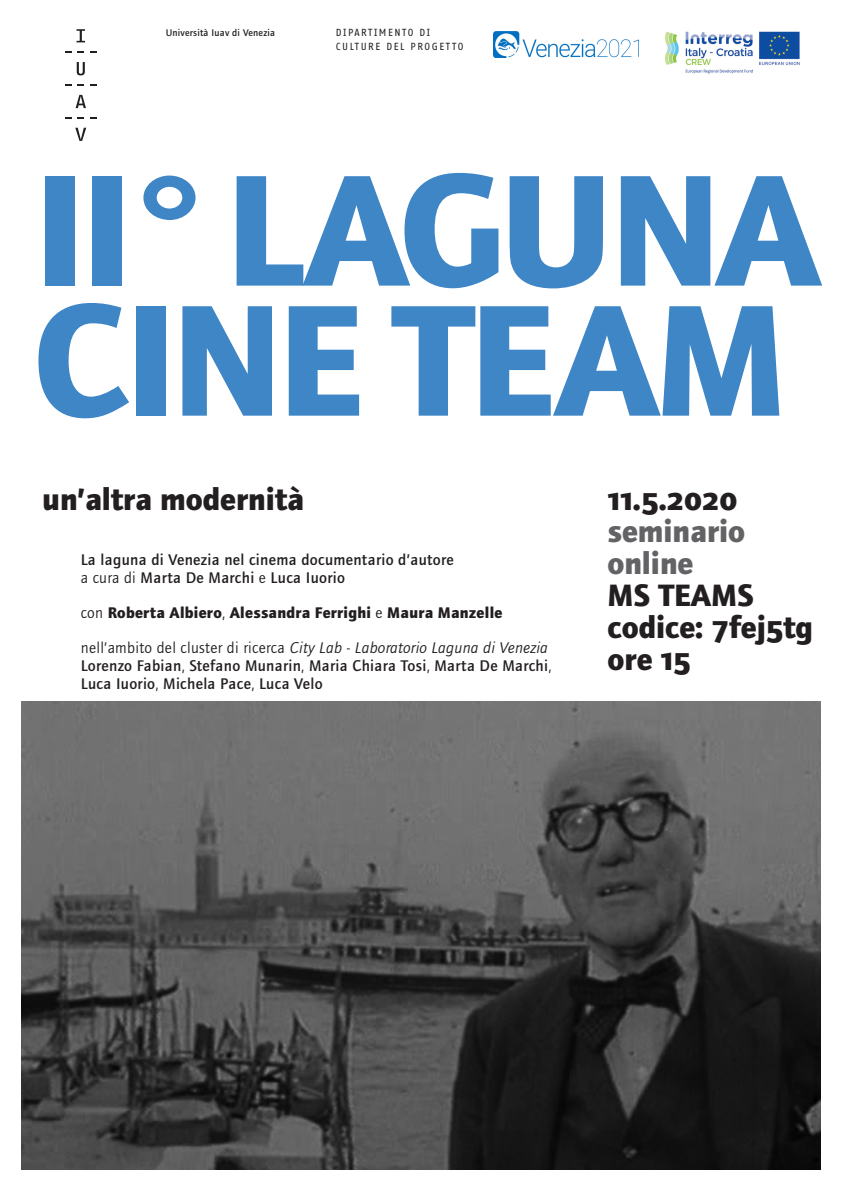
<style>
.page{position:relative;width:842px;height:1191px;background:#fff}
.page>*{position:absolute;margin:0;border:0;box-sizing:border-box;transform-origin:0 0}
.TITOLO{font:700 164px/130px "Foundry Journal";letter-spacing:-.03em;color:#3f86c7}
.SOTTOTITOLO___INFO{font:700 32px "Foundry Journal";color:#231f20}
.SOTTOTITOLO___INFO-2{font:700 32px "Foundry Journal";color:#636366}
.SOTTOTITOLO___INFO-3{font:700 32px "Foundry Journal SC";color:#231f20}
.TESTO_piccolo{font:500 16px "Foundry Journal";letter-spacing:.02em;color:#231f20}
.TESTO_piccolo-2{font:italic 16px "Foundry Journal";letter-spacing:.02em;color:#231f20}
.TESTO_piccolo-3{font:700 16px "Foundry Journal";letter-spacing:.02em;color:#231f20}
.INTESTAZIONE_maiusco{font:10px "Fago Office Sans";letter-spacing:.15em;color:#231f20}
.INTESTAZIONE_iuav{font:500 10px "Foundry Journal";letter-spacing:.02em;color:#231f20}
.s1{font-weight:400}
.s2{font-style:normal}
.s3{font-family:"Foundry Journal SC"}
</style>
<div class="page">
<svg style="left:77px;top:29px;width:8px;height:13px"></svg>
<svg style="left:65px;top:51px;width:7px;height:2px"></svg>
<svg style="left:78px;top:51px;width:6px;height:2px"></svg>
<svg style="left:90px;top:51px;width:6px;height:2px"></svg>
<svg style="left:77px;top:62px;width:8px;height:13px"></svg>
<svg style="left:65px;top:84px;width:7px;height:2px"></svg>
<svg style="left:78px;top:84px;width:6px;height:2px"></svg>
<svg style="left:90px;top:84px;width:6px;height:2px"></svg>
<svg style="left:76px;top:95px;width:10px;height:13px"></svg>
<svg style="left:65px;top:117px;width:7px;height:2px"></svg>
<svg style="left:78px;top:117px;width:6px;height:2px"></svg>
<svg style="left:90px;top:117px;width:6px;height:2px"></svg>
<svg style="left:75px;top:128px;width:11px;height:13px"></svg>
<img style="left:494px;top:31px;width:144px;height:26px">
<img style="left:21px;top:701px;width:800px;height:468px">
<img style="left:665px;top:31px;width:135px;height:43px">
<p class="INTESTAZIONE_iuav" style="left:166px;top:27px;width:111px">Università Iuav di Venezia</p>
<p class="INTESTAZIONE_maiusco" style="left:336px;top:27px;width:96px">DIPARTIMENTO DI</p>
<p class="INTESTAZIONE_maiusco" style="left:336px;top:41px;width:129px">CULTURE DEL PROGETTO</p>
<p class="TITOLO" style="left:34px;top:165px;width:788px">II° LAGUNA<br>CINE TEAM</p>
<p class="SOTTOTITOLO___INFO" style="left:43px;top:481px;width:264px">un’altra modernità</p>
<p class="TESTO_piccolo" style="left:81px;top:550px;width:374px">La laguna di Venezia nel cinema documentario d’autore</p>
<p class="TESTO_piccolo" style="left:81px;top:568px;width:266px"><span class="s1">a cura di</span> Marta De Marchi <span class="s1">e</span> Luca Iuorio</p>
<p class="TESTO_piccolo-3" style="left:81px;top:603px;width:423px"><span class="s1">con</span> Roberta Albiero<span class="s1">,</span> Alessandra Ferrighi <span class="s1">e</span> Maura Manzelle</p>
<p class="TESTO_piccolo-2" style="left:81px;top:639px;width:468px"><span class="s2">nell’ambito del cluster di ricerca</span> City Lab - Laboratorio Laguna di Venezia</p>
<p class="TESTO_piccolo" style="left:81px;top:656px;width:472px">Lorenzo Fabian<span class="s1">,</span> Stefano Munarin<span class="s1">,</span> Maria Chiara Tosi<span class="s1">,</span> Marta De Marchi<span class="s1">,</span></p>
<p class="TESTO_piccolo" style="left:81px;top:674px;width:244px">Luca Iuorio<span class="s1">,</span> Michela Pace<span class="s1">,</span> Luca Velo</p>
<p class="SOTTOTITOLO___INFO-3" style="left:607px;top:481px;width:131px">11.5.2020</p>
<p class="SOTTOTITOLO___INFO-2" style="left:607px;top:513px;width:139px">seminario</p>
<p class="SOTTOTITOLO___INFO-2" style="left:607px;top:545px;width:88px">online</p>
<p class="SOTTOTITOLO___INFO" style="left:607px;top:577px;width:148px">MS TEAMS</p>
<p class="SOTTOTITOLO___INFO" style="left:607px;top:609px;width:207px">codice: <span class="s3">7</span>fej<span class="s3">5</span>tg</p>
<p class="SOTTOTITOLO___INFO" style="left:607px;top:641px;width:85px">ore <span class="s3">15</span></p>
</div>
